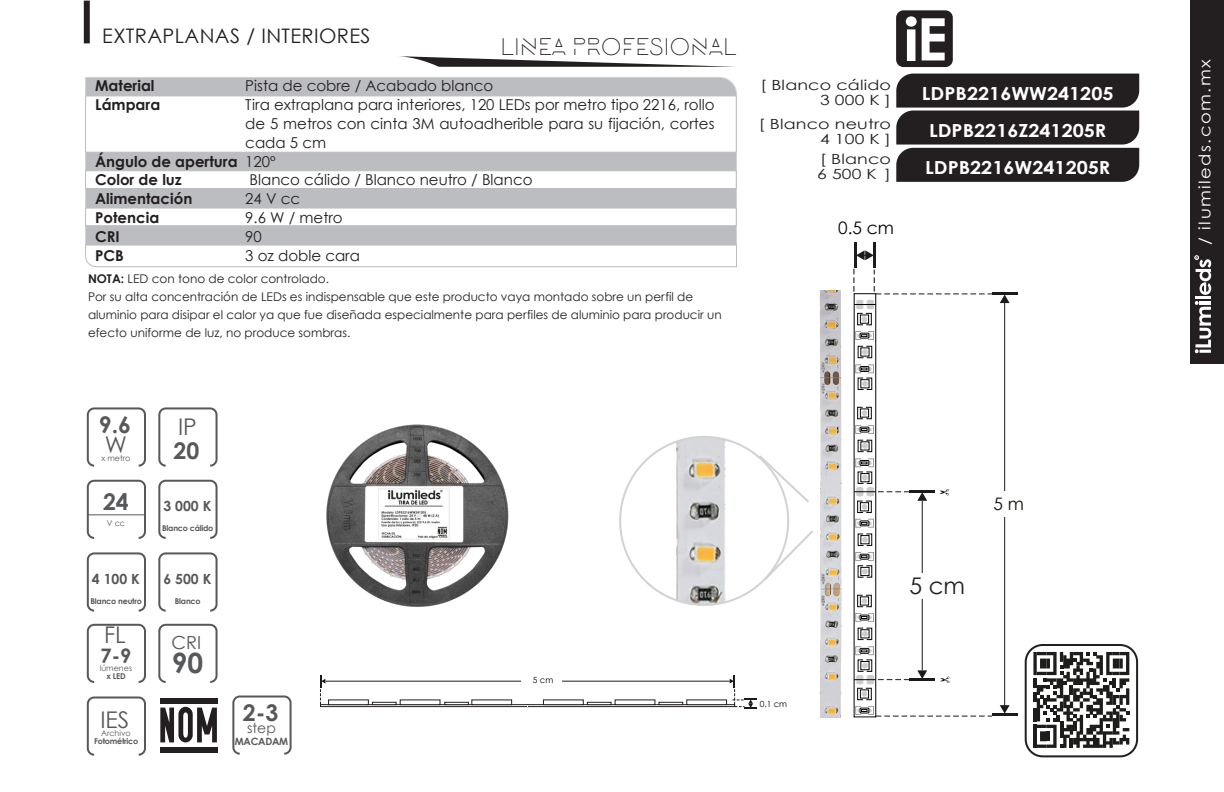
<style>
.page{position:relative;width:1224px;height:792px;background:#fff}
.page>*{position:absolute;margin:0;border:0;box-sizing:border-box;transform-origin:0 0}
.t1{font:700 28px "Century Gothic";color:#57585a}
.t2{font:24px "Lombok";color:#231f20}
.t3{font:700 23px "Century Gothic";color:#57585a}
.t4{font:23px "Century Gothic";color:#57585a}
.t5{font:23px "Century Gothic";color:#231f20}
.t6{font:20px "Century Gothic";letter-spacing:.02em;color:#231f20}
.t7{font:700 20px "Century Gothic";color:#57585a}
.t8{font:700 18px "Century Gothic";color:#fff;scale:1.1 1}
.t9{font:18px "Century Gothic";color:#57585a}
.t10{font:17.2px "Century Gothic";color:#050504}
.t11{font:17.2px "Century Gothic";color:#12120d}
.t12{font:16px "Century Gothic";letter-spacing:.08em;color:#fff;scale:1.12 1}
.t13{font:15px/18.8px "Century Gothic";color:#231f20;text-align:justify}
.t14{font:700 15px "Century Gothic";color:#231f20}
.t15{font:14px/15px "Century Gothic";letter-spacing:.01em;color:#231f20;text-align:right;scale:1.25 1}
.t16{font:700 14px "Century Gothic";color:#57585a}
.t17{font:14px "Century Gothic";color:#57585a}
.t18{font:12px/18px "Century Gothic";color:#231f20}
.t19{font:700 10px "Century Gothic";letter-spacing:-.025em;color:#57585a}
.t20{font:8.4px "Century Gothic";color:#050504}
.t21{font:700 8px "Century Gothic";letter-spacing:-.025em;color:#57585a}
.t22{font:8px "Century Gothic";color:#57585a}
.s1{font-weight:700}
</style>
<div class="page">
<div style="left:1190px;top:0;width:34px;height:364px;background:#231f20"></div>
<hr style="left:1196px;top:296px;width:15px;height:3px;background:#fff">
<svg style="left:1195px;top:301px;width:16px;height:52px"></svg>
<svg style="left:1195px;top:255px;width:16px;height:40px"></svg>
<div style="left:85px;top:77px;width:652px;height:167px;background:#bcbdc0"></div>
<div style="left:85px;top:95px;width:652px;height:58px;background:#fff;border:1px solid #bcbdc0"></div>
<div style="left:85px;top:170px;width:652px;height:19px;background:#fff;border:1px solid #bcbdc0"></div>
<div style="left:85px;top:208px;width:652px;height:18px;background:#fff;border:1px solid #bcbdc0"></div>
<svg style="left:85px;top:244px;width:652px;height:24px"></svg>
<svg style="left:896px;top:74px;width:243px;height:108px;background:#332f30"></svg>
<div style="left:87px;top:407px;width:59px;height:60px;border:2px solid #57585a;border-radius:6px"></div>
<div style="left:87px;top:624px;width:59px;height:59px;border:2px solid #57585a;border-radius:6px"></div>
<div style="left:158px;top:480px;width:60px;height:59px;border:2px solid #57585a;border-radius:6px"></div>
<div style="left:87px;top:552px;width:59px;height:60px;border:2px solid #57585a;border-radius:6px"></div>
<img style="left:326px;top:424px;width:183px;height:183px">
<img style="left:819px;top:291px;width:23px;height:426px">
<img style="left:620px;top:437px;width:168px;height:168px;border-radius:84px">
<svg style="left:757px;top:454px;width:52px;height:51px"></svg>
<svg style="left:762px;top:528px;width:51px;height:54px"></svg>
<div style="left:158px;top:407px;width:60px;height:60px;border:2px solid #57585a;border-radius:6px"></div>
<hr style="left:88px;top:514px;width:57px;height:1px;background:#57585a">
<div style="left:87px;top:480px;width:59px;height:59px;border:2px solid #57585a;border-radius:6px"></div>
<div style="left:158px;top:552px;width:60px;height:60px;border:2px solid #57585a;border-radius:6px"></div>
<div style="left:232px;top:696px;width:60px;height:59px;border:2px solid #57585a;border-radius:6px"></div>
<div style="left:158px;top:624px;width:60px;height:59px;border:2px solid #57585a;border-radius:6px"></div>
<div style="left:87px;top:697px;width:59px;height:59px;border:2px solid #57585a;border-radius:6px"></div>
<div style="left:160px;top:698px;width:58px;height:5px;background:#231f20"></div>
<div style="left:160px;top:747px;width:58px;height:5px;background:#231f20"></div>
<svg style="left:160px;top:707px;width:57px;height:35px"></svg>
<div style="left:896px;top:10px;width:57px;height:57px;background:#231f20;border-radius:7px"></div>
<svg style="left:906px;top:16px;width:39px;height:45px"></svg>
<div style="left:84px;top:1px;width:6px;height:42px;background:#231f20"></div>
<div style="left:1025px;top:644px;width:113px;height:113px;border:2px solid #231f20;border-radius:17px"></div>
<hr style="left:325px;top:681px;width:405px;height:1px;background:#1b1b19">
<div style="left:320px;top:705px;width:208px;height:2px;border:1px solid #231f20"></div>
<div style="left:328px;top:700px;width:41px;height:5px;border:1px solid #231f20"></div>
<div style="left:400px;top:700px;width:40px;height:5px;border:1px solid #231f20"></div>
<div style="left:472px;top:700px;width:40px;height:5px;border:1px solid #231f20"></div>
<div style="left:445px;top:702px;width:24px;height:3px;border:1px solid #231f20"></div>
<div style="left:372px;top:702px;width:24px;height:3px;border:1px solid #231f20"></div>
<div style="left:527px;top:705px;width:208px;height:2px;border:1px solid #231f20"></div>
<div style="left:687px;top:700px;width:40px;height:5px;border:1px solid #231f20"></div>
<div style="left:615px;top:700px;width:40px;height:5px;border:1px solid #231f20"></div>
<div style="left:543px;top:700px;width:40px;height:5px;border:1px solid #231f20"></div>
<div style="left:587px;top:702px;width:24px;height:3px;border:1px solid #231f20"></div>
<div style="left:659px;top:702px;width:24px;height:3px;border:1px solid #231f20"></div>
<div style="left:521px;top:676px;width:40px;height:10px;background:#fff"></div>
<svg style="left:320px;top:675px;width:5px;height:30px"></svg>
<svg style="left:730px;top:675px;width:27px;height:34px"></svg>
<hr style="left:854px;top:243px;width:2px;height:25px;background:#1b1b19">
<svg style="left:856px;top:250px;width:18px;height:10px"></svg>
<hr style="left:874px;top:243px;width:2px;height:25px;background:#1b1b19">
<hr style="left:1004px;top:301px;width:1px;height:407px;background:#1b1b19">
<svg style="left:1000px;top:705px;width:10px;height:8px"></svg>
<hr style="left:992px;top:713px;width:25px;height:3px;background:#1b1b19">
<svg style="left:1000px;top:295px;width:10px;height:8px"></svg>
<div style="left:990px;top:491px;width:64px;height:26px;background:#fff"></div>
<hr style="left:992px;top:293px;width:25px;height:2px;background:#1b1b19">
<svg style="left:853px;top:268px;width:139px;height:450px"></svg>
<svg style="left:1033px;top:652px;width:96px;height:96px"></svg>
<svg style="left:399px;top:56px;width:336px;height:11px"></svg>
<p class="t6" style="left:102px;top:24px;width:270px">EXTRAPLANAS / INTERIORES</p>
<p class="t2" style="left:501px;top:35px;width:238px">LINEA PROFESIONAL</p>
<p class="t14" style="left:95px;top:76px;width:61px">Material</p>
<p class="t14" style="left:95px;top:95px;width:67px">Lámpara</p>
<p class="t14" style="left:95px;top:152px;width:144px">Ángulo de apertura</p>
<p class="t14" style="left:95px;top:170px;width:88px">Color de luz</p>
<p class="t14" style="left:95px;top:189px;width:99px">Alimentación</p>
<p class="t14" style="left:95px;top:208px;width:66px">Potencia</p>
<p class="t14" style="left:95px;top:227px;width:26px">CRI</p>
<p class="t14" style="left:95px;top:246px;width:30px">PCB</p>
<p class="t13" style="left:245px;top:76px;width:250px">Pista de cobre / Acabado blanco</p>
<p class="t13" style="left:245px;top:95px;width:471px">Tira extraplana para interiores, 120 LEDs por metro tipo 2216, rollo de 5 metros con cinta 3M autoadherible para su fijación, cortes cada 5 cm</p>
<p class="t13" style="left:245px;top:152px;width:32px">120º</p>
<p class="t13" style="left:249px;top:170px;width:285px">Blanco cálido / Blanco neutro / Blanco</p>
<p class="t13" style="left:245px;top:189px;width:56px">24 V cc</p>
<p class="t13" style="left:245px;top:208px;width:99px">9.6 W / metro</p>
<p class="t13" style="left:245px;top:227px;width:18px">90</p>
<p class="t13" style="left:245px;top:246px;width:116px">3 oz doble cara</p>
<p class="t18" style="left:88px;top:270px;width:243px"><span class="s1">NOTA:</span> LED con tono de color controlado.</p>
<p class="t18" style="left:88px;top:288px;width:635px">Por su alta concentración de LEDs es indispensable que este producto vaya montado sobre un perfil de aluminio para disipar el calor ya que fue diseñada especialmente para perfiles de aluminio para producir un efecto uniforme de luz, no produce sombras.</p>
<p class="t15" style="left:760px;top:77px;width:106px">[ Blanco cálido</p>
<p class="t15" style="left:820px;top:92px;width:58px">3 000 K ]</p>
<p class="t15" style="left:759px;top:116px;width:107px">[ Blanco neutro<br>4 100 K ]</p>
<p class="t15" style="left:820px;top:151px;width:58px">[ Blanco</p>
<p class="t15" style="left:817px;top:166px;width:61px">6 500 K ]</p>
<p class="t10" style="left:838px;top:217px;width:57px">0.5 cm</p>
<p class="t8" style="left:922px;top:82px;width:176px">LDPB2216WW241205</p>
<p class="t8" style="left:929px;top:119px;width:163px">LDPB2216Z241205R</p>
<p class="t8" style="left:925px;top:156px;width:170px">LDPB2216W241205R</p>
<p class="t3" style="left:99px;top:410px;width:34px">9.6</p>
<p class="t22" style="left:101px;top:453px;width:31px">x metro</p>
<p class="t4" style="left:105px;top:430px;width:24px">W</p>
<p class="t3" style="left:103px;top:487px;width:27px">24</p>
<p class="t22" style="left:107px;top:518px;width:20px">V cc</p>
<p class="t16" style="left:92px;top:570px;width:49px">4 100 K</p>
<p class="t21" style="left:91px;top:596px;width:53px">Blanco neutro</p>
<p class="t4" style="left:104px;top:621px;width:23px">FL</p>
<p class="t7" style="left:101px;top:643px;width:32px">7-9</p>
<p class="t22" style="left:100px;top:663px;width:34px">lúmenes</p>
<p class="t21" style="left:107px;top:671px;width:21px">x LED</p>
<p class="t4" style="left:100px;top:705px;width:30px">IES</p>
<p class="t22" style="left:101px;top:728px;width:31px">Archivo</p>
<p class="t21" style="left:94px;top:736px;width:46px">Fotométrico</p>
<p class="t4" style="left:178px;top:412px;width:20px">IP</p>
<p class="t3" style="left:174px;top:436px;width:27px">20</p>
<p class="t16" style="left:164px;top:497px;width:49px">3 000 K</p>
<p class="t21" style="left:162px;top:523px;width:53px">Blanco cálido</p>
<p class="t16" style="left:164px;top:570px;width:49px">6 500 K</p>
<p class="t21" style="left:175px;top:596px;width:27px">Blanco</p>
<p class="t9" style="left:172px;top:631px;width:31px">CRI</p>
<p class="t1" style="left:172px;top:645px;width:33px">90</p>
<p class="t3" style="left:243px;top:698px;width:37px">2-3</p>
<p class="t17" style="left:247px;top:719px;width:30px">step</p>
<p class="t19" style="left:235px;top:735px;width:55px">MACADAM</p>
<p class="t20" style="left:533px;top:675px;width:22px">5 cm</p>
<p class="t20" style="left:760px;top:699px;width:29px">0.1 cm</p>
<p class="t5" style="left:910px;top:571px;width:57px">5 cm</p>
<p class="t11" style="left:993px;top:493px;width:32px">5 m</p>
<h3 class="t12" style="left:1195px;top:245px;width:167px;rotate:-90deg">/ ilumileds.com.mx</h3>
</div>
